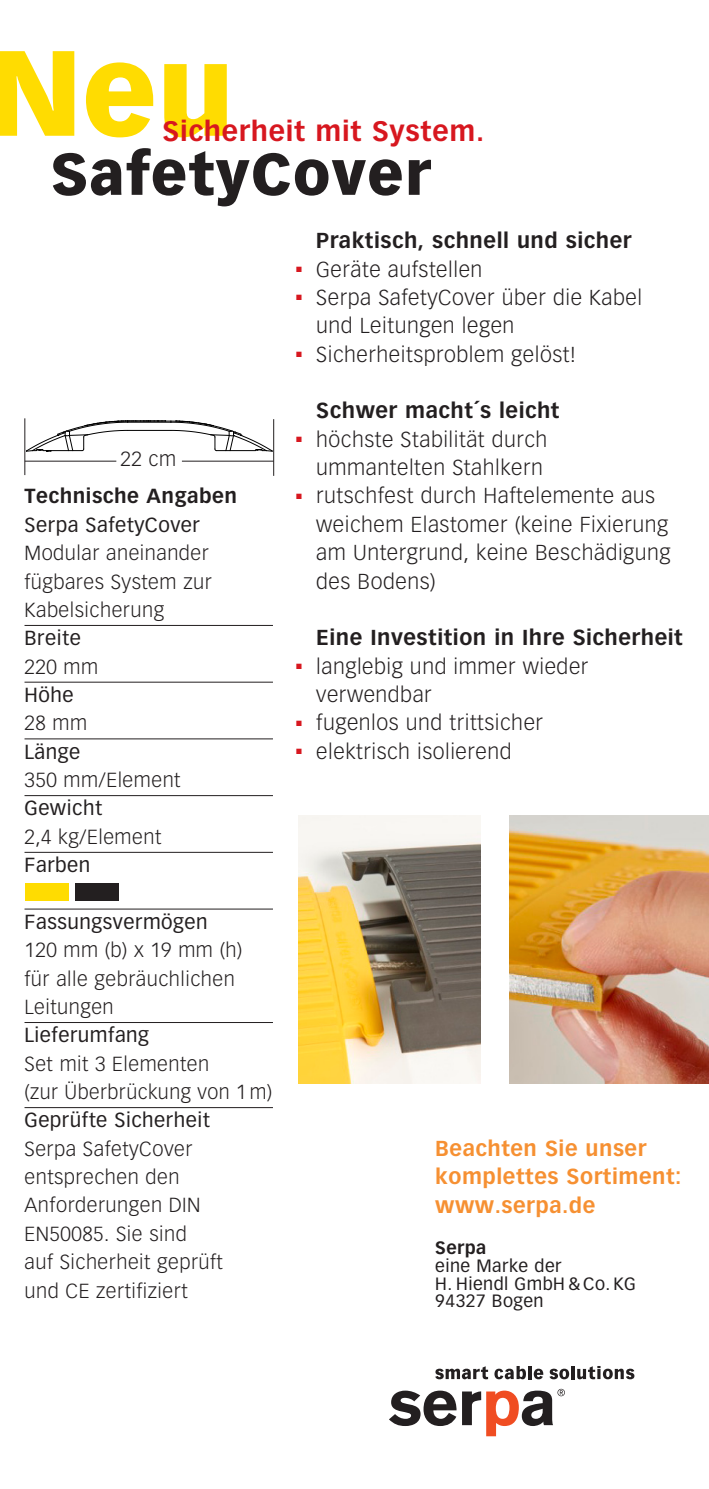
<style>
.page{position:relative;width:709px;height:1489px;background:#fff}
.page>*{position:absolute;margin:0;border:0;box-sizing:border-box;transform-origin:0 0}
.t1{font:900 118.75px "Vectora LT Std";color:#ffdc01}
.t2{font:900 57.5px "Vectora LT Std";letter-spacing:.025em;color:#231f20}
.t3{font:700 40px/28.2px "Vectora LT Std";color:#d7171f}
.t4{font:700 27.5px "Vectora LT Std";letter-spacing:.025em;color:#d7171f}
.t5{font:300 21.25px/28.2px "Vectora LT Std";letter-spacing:.025em;color:#231f20}
.t6{font:700 21.25px "Vectora LT Std";letter-spacing:.025em;color:#231f20}
.t7{font:700 21.25px/28.2px "Vectora LT Std";letter-spacing:.025em;color:#f69032}
.t8{font:300 20px/28.2px "Vectora LT Std";letter-spacing:.025em;color:#231f20}
.t9{font:20px "Vectora LT Std";letter-spacing:.025em;color:#231f20}
.t10{font:700 20px "Vectora LT Std";letter-spacing:.025em;color:#231f20}
.t11{font:17.5px/17.5px "Vectora LT Std";letter-spacing:.025em;color:#231f20}
.t12{font:700 17.5px "Vectora LT Std";letter-spacing:.025em;color:#231f20}
</style>
<div class="page">
<svg style="left:389px;top:1390px;width:67px;height:35px"></svg>
<svg style="left:462px;top:1388px;width:103px;height:48px"></svg>
<svg style="left:435px;top:1366px;width:53px;height:13px"></svg>
<svg style="left:494px;top:1366px;width:49px;height:13px"></svg>
<svg style="left:549px;top:1366px;width:85px;height:13px"></svg>
<img style="left:298px;top:815px;width:183px;height:267px">
<img style="left:510px;top:815px;width:199px;height:267px">
<hr style="left:25px;top:625px;width:248px;height:1px;background:#231f20">
<hr style="left:25px;top:681px;width:248px;height:1px;background:#231f20">
<hr style="left:25px;top:738px;width:248px;height:1px;background:#231f20">
<hr style="left:25px;top:795px;width:248px;height:1px;background:#231f20">
<hr style="left:25px;top:851px;width:248px;height:1px;background:#231f20">
<hr style="left:25px;top:908px;width:248px;height:1px;background:#231f20">
<hr style="left:25px;top:1022px;width:248px;height:1px;background:#231f20">
<hr style="left:25px;top:1107px;width:248px;height:1px;background:#231f20">
<svg style="left:26px;top:420px;width:247px;height:32px"></svg>
<hr style="left:24px;top:418px;width:1px;height:57px;background:#231f20">
<hr style="left:273px;top:419px;width:1px;height:57px;background:#231f20">
<hr style="left:182px;top:460px;width:92px;height:1px;background:#231f20">
<hr style="left:25px;top:460px;width:91px;height:1px;background:#231f20">
<div style="left:25px;top:883px;width:44px;height:17px;background:#ffdc01"></div>
<div style="left:75px;top:883px;width:44px;height:17px;background:#231f20"></div>
<h1 class="t1" style="left:-12px;top:19px;width:248px">Neu</h1>
<p class="t4" style="left:162px;top:114px;width:323px">Sicherheit mit System.</p>
<h2 class="t2" style="left:51px;top:138px;width:381px">SafetyCover</h2>
<p class="t8" style="left:121px;top:445px;width:57px">22 cm</p>
<p class="t10" style="left:25px;top:484px;width:214px">Technische Angaben</p>
<p class="t9" style="left:25px;top:513px;width:177px">Serpa SafetyCover</p>
<p class="t8" style="left:25px;top:539px;width:189px">Modular aneinander fügbares System zur<br>Kabelsicherung</p>
<p class="t9" style="left:25px;top:626px;width:58px">Breite</p>
<p class="t8" style="left:25px;top:652px;width:75px">220 mm</p>
<p class="t9" style="left:25px;top:683px;width:50px">Höhe</p>
<p class="t8" style="left:25px;top:709px;width:64px">28 mm</p>
<p class="t9" style="left:25px;top:739px;width:57px">Länge</p>
<p class="t8" style="left:25px;top:766px;width:158px">350 mm/Element</p>
<p class="t9" style="left:25px;top:796px;width:79px">Gewicht</p>
<p class="t8" style="left:25px;top:822px;width:138px">2,4 kg/Element</p>
<p class="t9" style="left:25px;top:853px;width:67px">Farben</p>
<p class="t9" style="left:25px;top:909px;width:185px">Fassungsvermögen</p>
<p class="t8" style="left:25px;top:936px;width:219px">120 mm (b) x 19 mm (h) für alle gebräuchlichen<br>Leitungen</p>
<p class="t9" style="left:25px;top:1023px;width:126px">Lieferumfang</p>
<p class="t8" style="left:25px;top:1049px;width:249px">Set mit 3 Elementen<br>(zur Überbrückung von 1 m)</p>
<p class="t9" style="left:25px;top:1108px;width:187px">Geprüfte Sicherheit</p>
<p class="t8" style="left:25px;top:1134px;width:200px">Serpa SafetyCover entsprechen den<br>Anforderungen DIN<br>EN50085. Sie sind<br>auf Sicherheit geprüft und CE zertifiziert</p>
<h3 class="t3" style="left:293px;top:243px;width:13px">. .</h3>
<h3 class="t3" style="left:293px;top:300px;width:13px;line-height:85px">. .</h3>
<h3 class="t3" style="left:293px;top:470px;width:13px">.</h3>
<h3 class="t3" style="left:293px;top:626px;width:13px;line-height:56.8px">. .</h3>
<h3 class="t3" style="left:293px;top:725px;width:13px">.</h3>
<p class="t6" style="left:316px;top:228px;width:317px">Praktisch, schnell und sicher</p>
<p class="t5" style="left:316px;top:255px;width:327px">Geräte aufstellen<br>Serpa SafetyCover über die Kabel und Leitungen legen<br>Sicherheitsproblem gelöst!</p>
<p class="t6" style="left:316px;top:398px;width:245px">Schwer macht´s leicht</p>
<p class="t5" style="left:316px;top:425px;width:356px">höchste Stabilität durch ummantelten Stahlkern<br>rutschfest durch Haftelemente aus weichem Elastomer (keine Fixierung am Untergrund, keine Beschädigung des Bodens)</p>
<p class="t6" style="left:316px;top:624px;width:368px">Eine Investition in Ihre Sicherheit</p>
<p class="t5" style="left:316px;top:652px;width:274px">langlebig und immer wieder verwendbar<br>fugenlos und trittsicher elektrisch isolierend</p>
<p class="t7" style="left:435px;top:1133px;width:248px">Beachten Sie unser komplettes Sortiment: www.serpa.de</p>
<p class="t12" style="left:435px;top:1237px;width:52px">Serpa</p>
<p class="t11" style="left:435px;top:1256px;width:202px">eine Marke der<br>H. Hiendl GmbH &amp; Co. KG<br>94327 Bogen</p>
</div>
